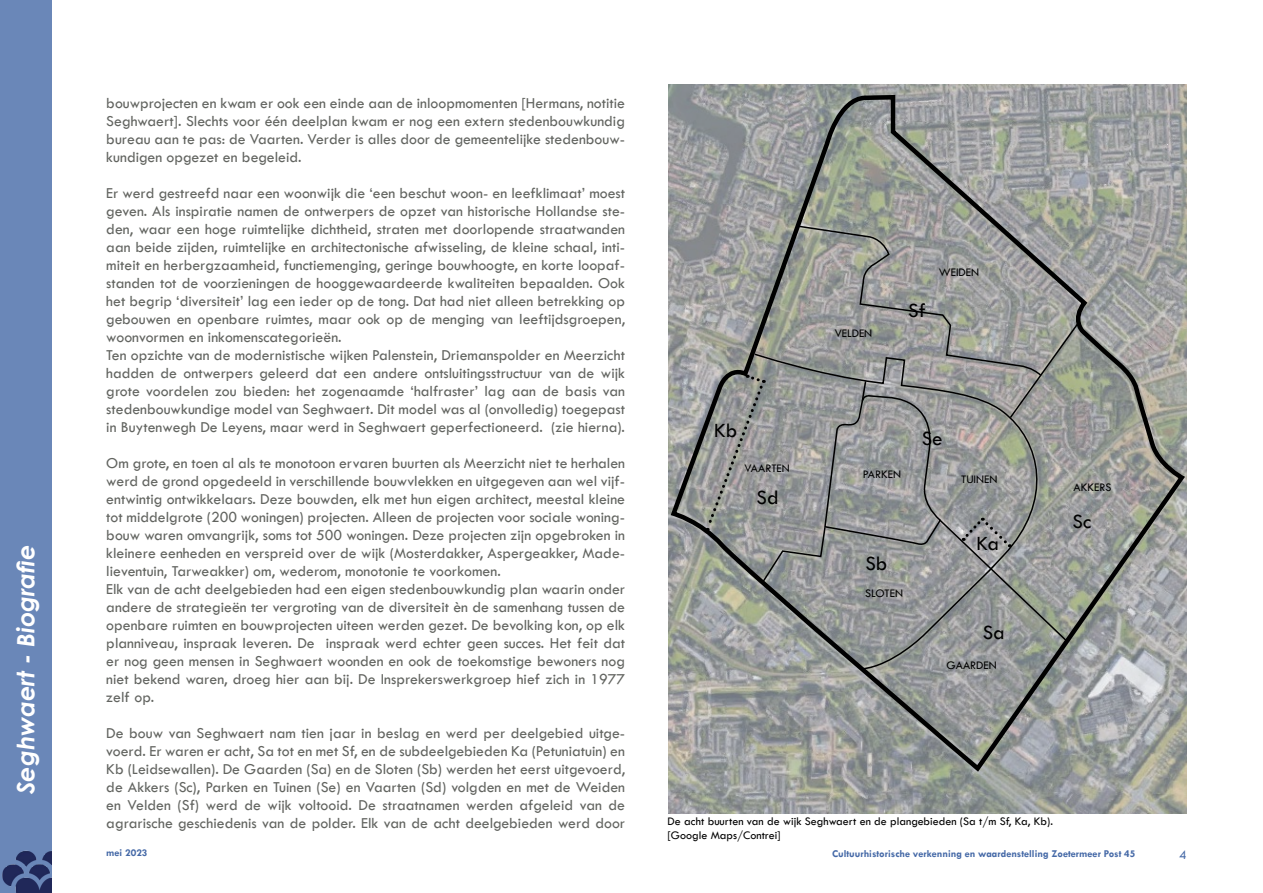
<style>
.page{position:relative;width:1263px;height:893px;background:#fff}
.page>*{position:absolute;margin:0;border:0;box-sizing:border-box;transform-origin:0 0}
.t1{font:italic 700 24px "Century Gothic";color:#fff}
.t2{font:500 21px "Tw Cen";color:#000}
.t3{font:500 15.75px/18px "Tw Cen";color:#626460;text-align:justify}
.t4{font:500 13.5px "Tw Cen";color:#4569a7}
.t5{font:500 12px/14.4px "Tw Cen";color:#000}
.t6{font:700 10.5px "Tw Cen";color:#4569a7}
</style>
<div class="page">
<div style="left:0;top:0;width:51px;height:893px;background:#6a87b8"></div>
<img style="left:2px;top:850px;width:49px;height:43px">
<img style="left:668px;top:85px;width:519px;height:728px">
<svg style="left:669px;top:93px;width:517px;height:675px;background:#9a9c9a"></svg>
<svg style="left:753px;top:643px;width:300px;height:27px;background:#929594"></svg>
<svg style="left:704px;top:225px;width:376px;height:418px;background:#969896"></svg>
<h1 class="t1" style="left:8px;top:794px;width:251px;rotate:-90deg">Seghwaert - Biografie</h1>
<p class="t3" style="left:106px;top:94px;width:520px">bouwprojecten en kwam er ook een einde aan de inloopmomenten [Hermans, notitie Seghwaert]. Slechts voor één deelplan kwam er nog een extern stedenbouwkundig bureau aan te pas: de Vaarten. Verder is alles door de gemeentelijke stedenbouw&shy;kundigen opgezet en begeleid.</p>
<p class="t3" style="left:106px;top:184px;width:520px;text-align:left">Er werd gestreefd naar een woonwijk die ‘een beschut woon- en leefklimaat’ moest geven. Als inspiratie namen de ontwerpers de opzet van historische Hollandse ste&shy;den, waar een hoge ruimtelijke dichtheid, straten met doorlopende straatwanden aan beide zijden, ruimtelijke en architectonische afwisseling, de kleine schaal, inti&shy;miteit en herbergzaamheid, functiemenging, geringe bouwhoogte, en korte loopaf&shy;standen tot de voorzieningen de hooggewaardeerde kwaliteiten bepaalden. Ook het begrip ‘diversiteit’ lag een ieder op de tong. Dat had niet alleen betrekking op gebouwen en openbare ruimtes, maar ook op de menging van leeftijdsgroepen, woonvormen en inkomenscategorieën.<br>Ten opzichte van de modernistische wijken Palenstein, Driemanspolder en Meerzicht hadden de ontwerpers geleerd dat een andere ontsluitingsstructuur van de wijk grote voordelen zou bieden: het zogenaamde ‘halfraster’ lag aan de basis van stedenbouwkundige model van Seghwaert. Dit model was al (onvolledig) toegepast in Buytenwegh De Leyens, maar werd in Seghwaert geperfectioneerd. (zie hierna).</p>
<p class="t3" style="left:106px;top:454px;width:520px;text-align:left">Om grote, en toen al als te monotoon ervaren buurten als Meerzicht niet te herhalen werd de grond opgedeeld in verschillende bouwvlekken en uitgegeven aan wel vijf&shy;entwintig ontwikkelaars. Deze bouwden, elk met hun eigen architect, meestal kleine tot middelgrote (200 woningen) projecten. Alleen de projecten voor sociale woning&shy;bouw waren omvangrijk, soms tot 500 woningen. Deze projecten zijn opgebroken in kleinere eenheden en verspreid over de wijk (Mosterdakker, Aspergeakker, Made&shy;lieventuin, Tarweakker) om, wederom, monotonie te voorkomen.<br>Elk van de acht deelgebieden had een eigen stedenbouwkundig plan waarin onder andere de strategieën ter vergroting van de diversiteit èn de samenhang tussen de openbare ruimten en bouwprojecten uiteen werden gezet. De bevolking kon, op elk planniveau, inspraak leveren. De inspraak werd echter geen succes. Het feit dat er nog geen mensen in Seghwaert woonden en ook de toekomstige bewoners nog niet bekend waren, droeg hier aan bij. De Insprekerswerkgroep hief zich in 1977 zelf op.</p>
<p class="t3" style="left:106px;top:724px;width:520px">De bouw van Seghwaert nam tien jaar in beslag en werd per deelgebied uitge&shy;voerd. Er waren er acht, Sa tot en met Sf, en de subdeelgebieden Ka (Petuniatuin) en Kb (Leidsewallen). De Gaarden (Sa) en de Sloten (Sb) werden het eerst uitgevoerd, de Akkers (Sc), Parken en Tuinen (Se) en Vaarten (Sd) volgden en met de Weiden en Velden (Sf) werd de wijk voltooid. De straatnamen werden afgeleid van de agrarische geschiedenis van de polder. Elk van de acht deelgebieden werd door</p>
<h2 class="t2" style="left:714px;top:418px;width:25px">Kb</h2>
<p class="t5" style="left:744px;top:461px;width:47px">VAARTEN</p>
<h2 class="t2" style="left:756px;top:484px;width:24px">Sd</h2>
<p class="t5" style="left:835px;top:326px;width:39px">VELDEN</p>
<h2 class="t2" style="left:908px;top:298px;width:19px">Sf</h2>
<p class="t5" style="left:939px;top:265px;width:42px">WEIDEN</p>
<p class="t5" style="left:863px;top:467px;width:40px">PARKEN</p>
<h2 class="t2" style="left:865px;top:551px;width:24px">Sb</h2>
<h2 class="t2" style="left:922px;top:426px;width:22px">Se</h2>
<p class="t5" style="left:961px;top:472px;width:38px">TUINEN</p>
<h2 class="t2" style="left:976px;top:531px;width:24px">Ka</h2>
<p class="t5" style="left:865px;top:586px;width:40px">SLOTEN</p>
<h2 class="t2" style="left:983px;top:620px;width:24px">Sa</h2>
<p class="t5" style="left:946px;top:658px;width:52px">GAARDEN</p>
<p class="t5" style="left:1073px;top:479px;width:39px">AKKERS</p>
<h2 class="t2" style="left:1072px;top:509px;width:20px">Sc</h2>
<p class="t5" style="left:668px;top:813px;width:387px">De acht buurten van de wijk Seghwaert en de plangebieden (Sa t/m Sf, Ka, Kb). [Google Maps/Contrei]</p>
<p class="t6" style="left:106px;top:846px;width:43px">mei 2023</p>
<p class="t6" style="left:832px;top:847px;width:305px">Cultuurhistorische verkenning en waardenstelling Zoetermeer Post 45</p>
<p class="t4" style="left:1179px;top:847px;width:9px">4</p>
</div>
